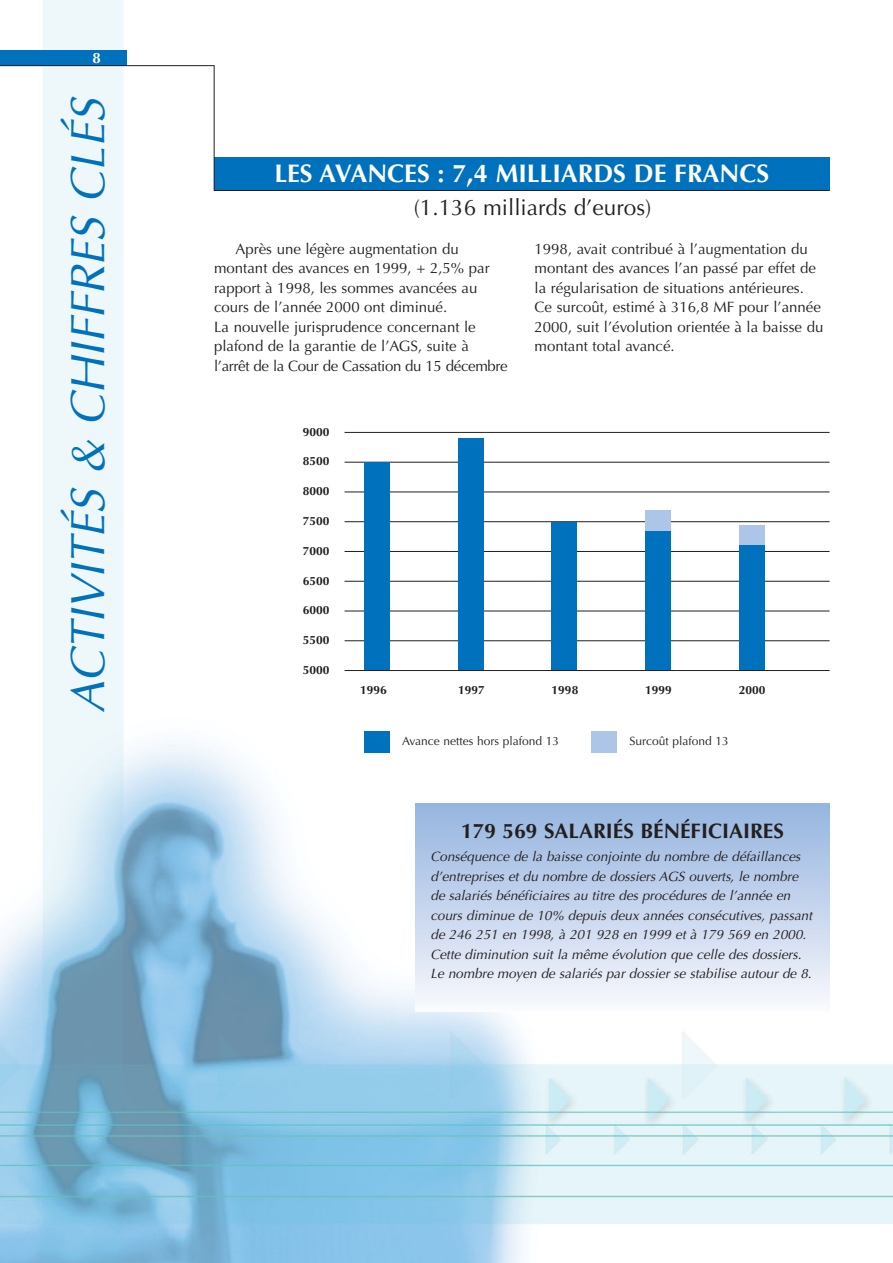
<style>
.page{position:relative;width:893px;height:1263px;background:#fff}
.page>*{position:absolute;margin:0;border:0;box-sizing:border-box;transform-origin:0 0}
.t1{font:italic 48px "Optima";color:#0071bc}
.t2{font:700 25.5px "Optima";color:#fff}
.t3{font:22.5px "Optima";color:#231f20}
.t4{font:700 21px "Optima";color:#231f20}
.t5{font:15px/19.5px "Optima";color:#231f20}
.t6{font:700 15px "Optima";color:#fff}
.t7{font:italic 13.5px/19.5px "Optima";color:#231f20}
.t8{font:700 12px "Optima";color:#231f20}
.t9{font:12px "Optima";color:#231f20}
</style>
<div class="page">
<img style="left:0;top:0;width:892px;height:1263px">
<div style="left:738px;top:525px;width:26px;height:20px;background:#adc5e7"></div>
<div style="left:214px;top:157px;width:615px;height:33px;background:#0071bc"></div>
<hr style="left:214px;top:190px;width:615px;height:1px;background:#231f20">
<hr style="left:214px;top:65px;width:1px;height:126px;background:#231f20">
<div style="left:0;top:50px;width:126px;height:15px;background:#0071bc"></div>
<hr style="left:0;top:65px;width:214px;height:1px;background:#231f20">
<div style="left:214px;top:198px;width:615px;height:27px;background:#fff"></div>
<div style="left:297px;top:455px;width:34px;height:17px;background:#fff"></div>
<div style="left:297px;top:425px;width:34px;height:17px;background:#fff"></div>
<div style="left:297px;top:485px;width:34px;height:17px;background:#fff"></div>
<div style="left:297px;top:514px;width:34px;height:17px;background:#fff"></div>
<div style="left:297px;top:544px;width:34px;height:17px;background:#fff"></div>
<div style="left:297px;top:574px;width:34px;height:17px;background:#fff"></div>
<div style="left:297px;top:604px;width:34px;height:17px;background:#fff"></div>
<div style="left:297px;top:634px;width:34px;height:17px;background:#fff"></div>
<div style="left:297px;top:663px;width:34px;height:17px;background:#fff"></div>
<div style="left:360px;top:685px;width:33px;height:17px;background:#fff"></div>
<div style="left:458px;top:685px;width:33px;height:17px;background:#fff"></div>
<div style="left:551px;top:685px;width:34px;height:17px;background:#fff"></div>
<div style="left:645px;top:685px;width:33px;height:17px;background:#fff"></div>
<div style="left:738px;top:685px;width:34px;height:17px;background:#fff"></div>
<hr style="left:344px;top:462px;width:485px;height:1px;background:#231f20">
<hr style="left:344px;top:432px;width:485px;height:1px;background:#231f20">
<hr style="left:344px;top:492px;width:485px;height:1px;background:#231f20">
<hr style="left:344px;top:521px;width:485px;height:1px;background:#231f20">
<hr style="left:344px;top:551px;width:485px;height:1px;background:#231f20">
<hr style="left:344px;top:581px;width:485px;height:1px;background:#231f20">
<hr style="left:344px;top:611px;width:485px;height:1px;background:#231f20">
<hr style="left:344px;top:641px;width:485px;height:1px;background:#231f20">
<div style="left:364px;top:462px;width:26px;height:208px;background:#0071bc"></div>
<div style="left:458px;top:438px;width:25px;height:232px;background:#0071bc"></div>
<div style="left:551px;top:522px;width:26px;height:149px;background:#0071bc"></div>
<div style="left:645px;top:510px;width:25px;height:21px;background:#adc5e7"></div>
<div style="left:738px;top:545px;width:26px;height:125px;background:#0071bc"></div>
<div style="left:645px;top:531px;width:25px;height:139px;background:#0071bc"></div>
<div style="left:591px;top:731px;width:26px;height:22px;background:#adc5e7"></div>
<div style="left:364px;top:731px;width:26px;height:22px;background:#0071bc"></div>
<div style="left:415px;top:804px;width:414px;height:208px;background:linear-gradient(to bottom,#95b4df,#f8f8fc)"></div>
<hr style="left:344px;top:670px;width:485px;height:1px;background:#231f20">
<p class="t6" style="left:92px;top:51px;width:10px">8</p>
<h1 class="t1" style="left:68px;top:713px;width:617px;rotate:-90deg">ACTIVITÉS &amp; CHIFFRES CLÉS</h1>
<h2 class="t2" style="left:274px;top:163px;width:496px">LES AVANCES : 7,4 MILLIARDS DE FRANCS</h2>
<h3 class="t3" style="left:413px;top:198px;width:239px">(1.136 milliards d’euros)</h3>
<p class="t5" style="left:214px;top:240px;width:295px;text-indent:21px">Après une légère augmentation du montant des avances en 1999, + 2,5% par rapport à 1998, les sommes avancées au cours de l’année 2000 ont diminué.<br>La nouvelle jurisprudence concernant le plafond de la garantie de l’AGS, suite à l’arrêt de la Cour de Cassation du 15 décembre</p>
<p class="t5" style="left:534px;top:240px;width:290px">1998, avait contribué à l’augmentation du montant des avances l’an passé par effet de la régularisation de situations antérieures.<br>Ce surcoût, estimé à 316,8 MF pour l’année 2000, suit l’évolution orientée à la baisse du montant total avancé.</p>
<p class="t8" style="left:303px;top:427px;width:28px">9000</p>
<p class="t8" style="left:303px;top:456px;width:28px">8500</p>
<p class="t8" style="left:303px;top:486px;width:28px">8000</p>
<p class="t8" style="left:303px;top:516px;width:28px">7500</p>
<p class="t8" style="left:303px;top:546px;width:28px">7000</p>
<p class="t8" style="left:303px;top:576px;width:28px">6500</p>
<p class="t8" style="left:303px;top:605px;width:28px">6000</p>
<p class="t8" style="left:303px;top:635px;width:28px">5500</p>
<p class="t8" style="left:303px;top:665px;width:28px">5000</p>
<p class="t8" style="left:360px;top:685px;width:28px">1996</p>
<p class="t8" style="left:458px;top:685px;width:28px">1997</p>
<p class="t8" style="left:551px;top:685px;width:28px">1998</p>
<p class="t8" style="left:645px;top:685px;width:28px">1999</p>
<p class="t8" style="left:738px;top:685px;width:28px">2000</p>
<p class="t9" style="left:402px;top:736px;width:159px">Avance nettes hors plafond 13</p>
<p class="t9" style="left:629px;top:736px;width:101px">Surcoût plafond 13</p>
<h3 class="t4" style="left:461px;top:822px;width:324px">179 569 SALARIÉS BÉNÉFICIAIRES</h3>
<p class="t7" style="left:430px;top:848px;width:383px">Conséquence de la baisse conjointe du nombre de défaillances d’entreprises et du nombre de dossiers AGS ouverts, le nombre de salariés bénéficiaires au titre des procédures de l’année en cours diminue de 10% depuis deux années consécutives, passant de 246 251 en 1998, à 201 928 en 1999 et à 179 569 en 2000.<br>Cette diminution suit la même évolution que celle des dossiers.<br>Le nombre moyen de salariés par dossier se stabilise autour de 8.</p>
</div>
